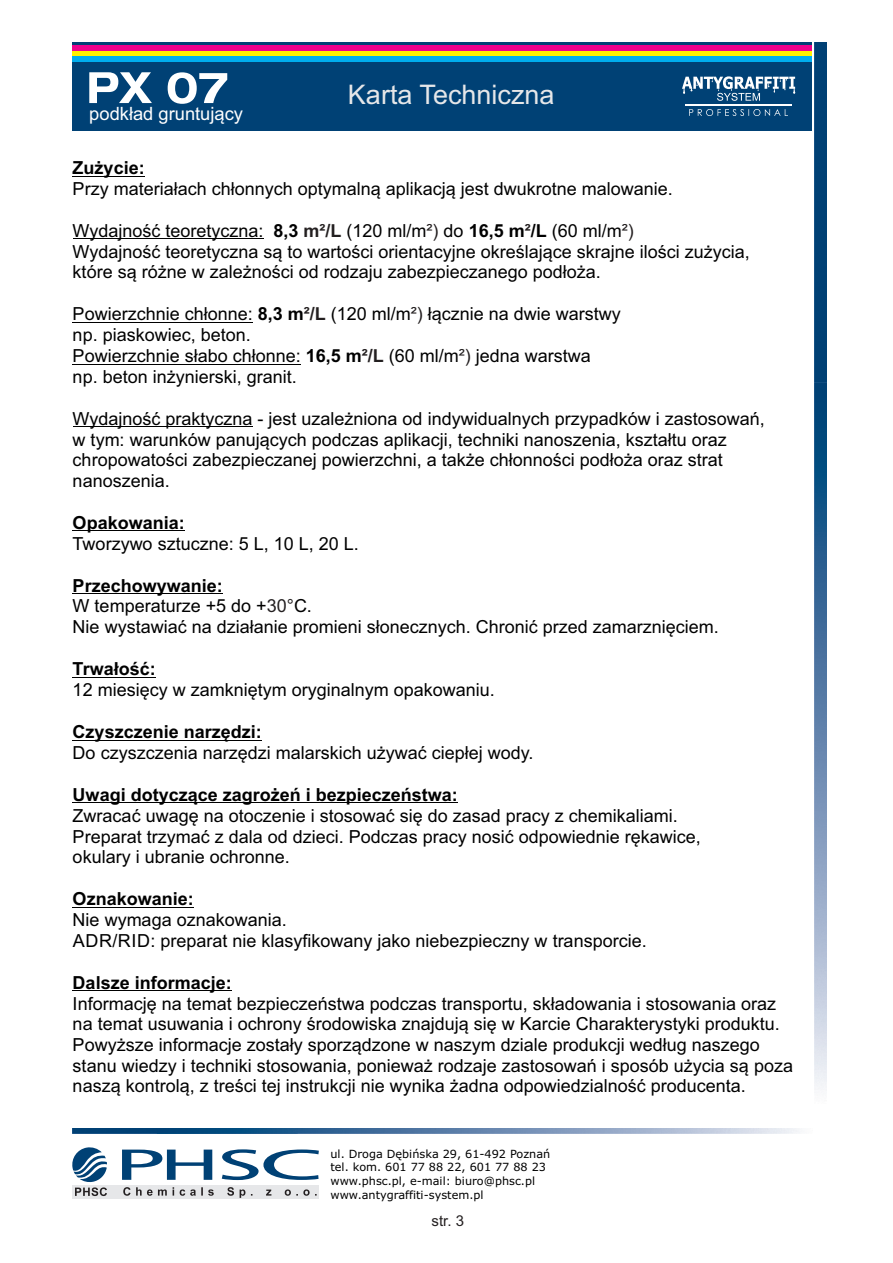
<style>
.page{position:relative;width:893px;height:1263px;background:#fff}
.page>*{position:absolute;margin:0;border:0;box-sizing:border-box;transform-origin:0 0}
.t1{font:27px "Arial";color:#e6e7e9}
.t2{font:18.3px "Arial";color:#fff}
.t3{font:18px/20.7px "Arial";color:#000}
.t4{font:700 18px "Arial";color:#000}
.t5{font:15px "Arial";color:#231f20}
.t6{font:11.25px/13.6px "Verdana";color:#000}
.s1{font-weight:700}
.s2{font-weight:700;color:#231f20}
.s3{color:#231f20}
</style>
<div class="page">
<img style="left:814px;top:43px;width:13px;height:1047px">
<img style="left:72px;top:1128px;width:728px;height:6px">
<hr style="left:73px;top:176px;width:72px;height:1px;background:#000">
<hr style="left:73px;top:238px;width:191px;height:1px;background:#000">
<hr style="left:73px;top:322px;width:180px;height:1px;background:#000">
<hr style="left:73px;top:364px;width:228px;height:1px;background:#000">
<hr style="left:73px;top:426px;width:180px;height:1px;background:#000">
<hr style="left:73px;top:530px;width:112px;height:1px;background:#000">
<hr style="left:73px;top:593px;width:150px;height:1px;background:#000">
<hr style="left:73px;top:677px;width:83px;height:1px;background:#000">
<hr style="left:73px;top:740px;width:189px;height:1px;background:#000">
<hr style="left:73px;top:802px;width:385px;height:1px;background:#000">
<hr style="left:73px;top:907px;width:121px;height:1px;background:#000">
<hr style="left:73px;top:990px;width:159px;height:1px;background:#000">
<svg style="left:122px;top:1149px;width:197px;height:31px"></svg>
<div style="left:72px;top:1185px;width:247px;height:13px;background:#e6e7e9"></div>
<svg style="left:123px;top:1187px;width:194px;height:11px"></svg>
<svg style="left:72px;top:1147px;width:35px;height:49px"></svg>
<div style="left:72px;top:43px;width:740px;height:88px;background:#004175"></div>
<div style="left:72px;top:46px;width:740px;height:5px;background:#ed028c"></div>
<div style="left:72px;top:51px;width:740px;height:5px;background:#fff101"></div>
<div style="left:72px;top:56px;width:740px;height:5px;background:#00aeef"></div>
<svg style="left:689px;top:109px;width:99px;height:7px"></svg>
<hr style="left:685px;top:104px;width:107px;height:2px;background:#fff">
<svg style="left:682px;top:76px;width:113px;height:25px"></svg>
<svg style="left:89px;top:72px;width:138px;height:32px"></svg>
<p class="t2" style="left:89px;top:107px;width:155px">podkład gruntujący</p>
<h1 class="t1" style="left:348px;top:85px;width:208px">Karta Techniczna</h1>
<p class="t4" style="left:73px;top:161px;width:74px">Zużycie:</p>
<p class="t3" style="left:73px;top:180px;width:602px">Przy materiałach chłonnych optymalną aplikacją jest dwukrotne malowanie.</p>
<p class="t3" style="left:73px;top:222px;width:679px">Wydajność teoretyczna: <span class="s1">8,3</span> <span class="s2">m²/L</span> (120 ml/m<span class="s3">²)</span> do <span class="s1">16,5 m</span><span class="s2">²</span><span class="s1">/L</span> (60 ml/m<span class="s3">²)<br></span>Wydajność teoretyczna są to wartości orientacyjne określające skrajne ilości zużycia, które są różne w zależności od rodzaju zabezpieczanego podłoża.</p>
<p class="t3" style="left:73px;top:305px;width:550px">Powierzchnie chłonne: <span class="s1">8,3 m</span><span class="s2">²/L</span> (120 ml/m<span class="s3">²)</span> łącznie na dwie warstwy np. piaskowiec, beton.<br>Powierzchnie słabo chłonne: <span class="s1">16,5 m</span><span class="s2">²/L</span> (60 ml/m<span class="s3">²)</span> jedna warstwa<br>np. beton inżynierski, granit.</p>
<p class="t3" style="left:73px;top:410px;width:694px">Wydajność praktyczna - jest uzależniona od indywidualnych przypadków i zastosowań, w tym: warunków panujących podczas aplikacji, techniki nanoszenia, kształtu oraz chropowatości zabezpieczanej powierzchni, a także chłonności podłoża oraz strat nanoszenia.</p>
<p class="t4" style="left:73px;top:516px;width:114px">Opakowania:</p>
<p class="t3" style="left:73px;top:535px;width:288px">Tworzywo sztuczne: 5 L, 10 L, 20 L.</p>
<p class="t3" style="left:73px;top:576px;width:648px"><span class="s1">Przechowywanie:<br></span>W temperaturze +5 do +<span class="s3">30°</span>C.<br>Nie wystawiać na działanie promieni słonecznych. Chronić przed zamarznięciem.</p>
<p class="t4" style="left:73px;top:662px;width:85px">Trwałość:</p>
<p class="t3" style="left:73px;top:681px;width:424px">12 miesięcy w zamkniętym oryginalnym opakowaniu.</p>
<p class="t4" style="left:73px;top:725px;width:191px">Czyszczenie narzędzi:</p>
<p class="t3" style="left:73px;top:744px;width:462px">Do czyszczenia narzędzi malarskich używać ciepłej wody.</p>
<p class="t4" style="left:73px;top:788px;width:387px">Uwagi dotyczące zagrożeń i bezpieczeństwa:</p>
<p class="t3" style="left:73px;top:807px;width:630px">Zwracać uwagę na otoczenie i stosować się do zasad pracy z chemikaliami.<br>Preparat trzymać z dala od dzieci. Podczas pracy nosić odpowiednie rękawice, okulary i ubranie ochronne.</p>
<p class="t4" style="left:73px;top:892px;width:123px">Oznakowanie:</p>
<p class="t3" style="left:73px;top:911px;width:575px">Nie wymaga oznakowania.<br>ADR/RID: preparat nie klasyfikowany jako niebezpieczny w transporcie.</p>
<p class="t4" style="left:73px;top:976px;width:161px">Dalsze informacje:</p>
<p class="t3" style="left:73px;top:995px;width:722px">Informację na temat bezpieczeństwa podczas transportu, składowania i stosowania oraz na temat usuwania i ochrony środowiska znajdują się w Karcie Charakterystyki produktu.<br>Powyższe informacje zostały sporządzone w naszym dziale produkcji według naszego stanu wiedzy i techniki stosowania, ponieważ rodzaje zastosowań i sposób użycia są poza naszą kontrolą, z treści tej instrukcji nie wynika żadna odpowiedzialność producenta.</p>
<p class="t6" style="left:330px;top:1148px;width:221px">ul. Droga Dębińska 29, 61-492 Poznań tel. kom. 601 77 88 22, 601 77 88 23 www.phsc.pl, e-mail: biuro@phsc.pl www.antygraffiti-system.pl</p>
<p class="t5" style="left:432px;top:1215px;width:34px">str. 3</p>
</div>
